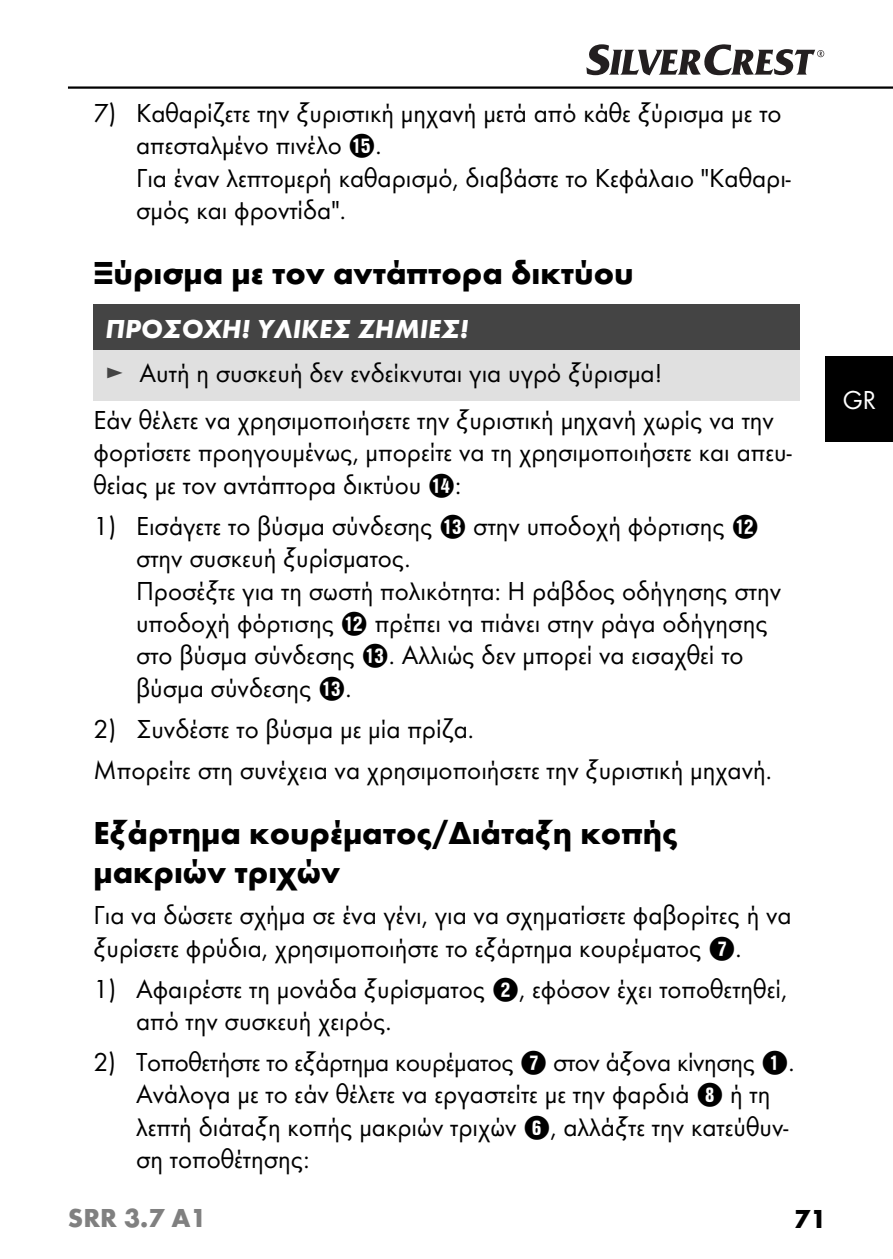
<style>
.page{position:relative;width:893px;height:1259px;background:#fff}
.page>*{position:absolute;margin:0;border:0;box-sizing:border-box;transform-origin:0 0}
.t1{font:700 33px/39.6px "Futura";color:#000}
.t2{font:27px/32.4px "Futura Boo";color:#000}
.t3{font:italic 700 27px "Futura";color:#fff}
.t4{font:700 27px "Futura";color:#808080}
.t5{font:700 27px "Futura";color:#000}
.t6{font:27px "Futura Boo";color:#fff}
.s1{font-family:"Hako PI Nummern"}
.s2{color:#444}
</style>
<div class="page">
<hr style="left:68px;top:86px;width:825px;height:3px;background:#000">
<svg style="left:586px;top:44px;width:238px;height:31px"></svg>
<div style="left:825px;top:357px;width:68px;height:84px;background:#000"></div>
<div style="left:93px;top:305px;width:706px;height:45px;background:#444"></div>
<div style="left:93px;top:350px;width:706px;height:50px;background:#e0e0e0"></div>
<p class="t2" style="left:136px;top:98px;width:656px;text-indent:-43px">7) Καθαρίζετε την ξυριστική μηχανή μετά από κάθε ξύρισμα με το απεσταλμένο πινέλο <span class="s1">T</span>.<br>Για έναν λεπτομερή καθαρισμό, διαβάστε το Κεφάλαιο "Καθαρι&shy;σμός και φροντίδα".</p>
<p class="t1" style="left:93px;top:256px;width:542px">Ξύρισμα με τον αντάπτορα δικτύου</p>
<p class="t3" style="left:105px;top:320px;width:365px">ΠΡΟΣΟΧΗ! ΥΛΙΚΕΣ ΖΗΜΙΕΣ!</p>
<p class="t2" style="left:93px;top:351px;width:682px;line-height:46.8px;text-indent:12px"><span class="s2">►</span> Αυτή η συσκευή δεν ενδείκνυται για υγρό ξύρισμα!<br>Εάν θέλετε να χρησιμοποιήσετε την ξυριστική μηχανή χωρίς να την</p>
<p class="t2" style="left:93px;top:438px;width:699px">φορτίσετε προηγουμένως, μπορείτε να τη χρησιμοποιήσετε και απευ&shy;θείας με τον αντάπτορα δικτύου <span class="s1">R</span>:</p>
<p class="t2" style="left:136px;top:511px;width:646px;text-indent:-43px">1) Εισάγετε το βύσμα σύνδεσης <span class="s1">E</span> στην υποδοχή φόρτισης <span class="s1">W </span>στην συσκευή ξυρίσματος.<br>Προσέξτε για τη σωστή πολικότητα: Η ράβδος οδήγησης στην υποδοχή φόρτισης <span class="s1">W</span> πρέπει να πιάνει στην ράγα οδήγησης στο βύσμα σύνδεσης <span class="s1">E</span>. Αλλιώς δεν μπορεί να εισαχθεί το βύσμα σύνδεσης <span class="s1">E</span>.</p>
<p class="t2" style="left:93px;top:710px;width:680px;line-height:40.8px">2) Συνδέστε το βύσμα με μία πρίζα.<br>Μπορείτε στη συνέχεια να χρησιμοποιήσετε την ξυριστική μηχανή.</p>
<p class="t1" style="left:93px;top:816px;width:585px">Εξάρτημα κουρέματος/Διάταξη κοπής μακριών τριχών</p>
<p class="t2" style="left:93px;top:900px;width:700px">Για να δώσετε σχήμα σε ένα γένι, για να σχηματίσετε φαβορίτες ή να ξυρίσετε φρύδια, χρησιμοποιήστε το εξάρτημα κουρέματος <span class="s1">7</span>.</p>
<p class="t2" style="left:136px;top:974px;width:653px;text-indent:-43px">1) Αφαιρέστε τη μονάδα ξυρίσματος <span class="s1">2</span>, εφόσον έχει τοποθετηθεί, από την συσκευή χειρός.</p>
<p class="t2" style="left:136px;top:1047px;width:660px;text-indent:-43px">2) Τοποθετήστε το εξάρτημα κουρέματος <span class="s1">7</span> στον άξονα κίνησης <span class="s1">1</span>.<br>Ανάλογα με το εάν θέλετε να εργαστείτε με την φαρδιά <span class="s1">8</span> ή τη λεπτή διάταξη κοπής μακριών τριχών <span class="s1">6</span>, αλλάξτε την κατεύθυν&shy;ση τοποθέτησης:</p>
<p class="t4" style="left:68px;top:1208px;width:140px">SRR 3.7 A1</p>
<p class="t5" style="left:794px;top:1209px;width:34px">71</p>
<p class="t6" style="left:842px;top:387px;width:35px">GR</p>
</div>
